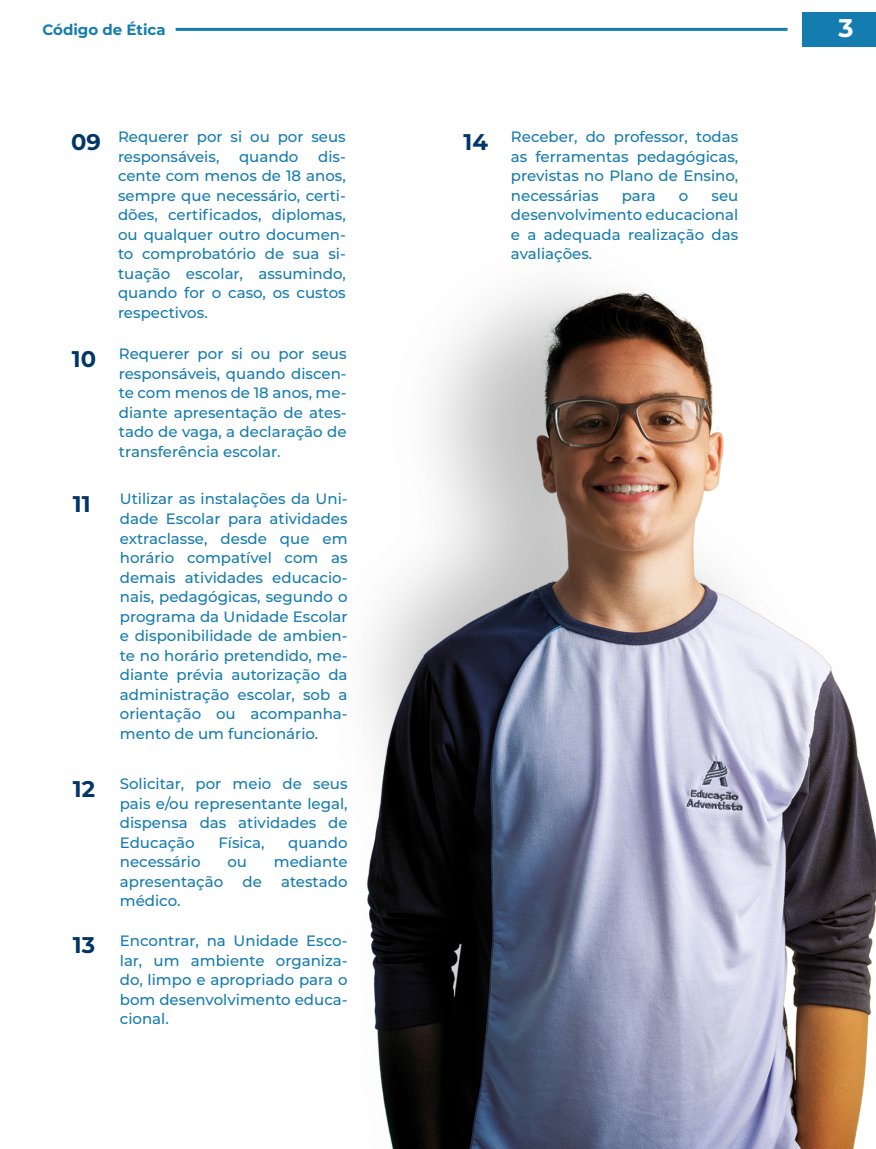
<style>
.page{position:relative;width:876px;height:1149px;background:#fff}
.page>*{position:absolute;margin:0;border:0;box-sizing:border-box;transform-origin:0 0}
.t1{font:700 25.5px "Montserrat";color:#fff}
.t2{font:700 22.65px "Montserrat";color:#003667}
.t3{font:500 15px/19.5px "Montserrat";color:#157caf;text-align:justify}
.t4{font:700 15px "Montserrat";color:#157caf}
</style>
<div class="page">
<img style="left:175px;top:27px;width:701px;height:1121px">
<div style="left:802px;top:12px;width:74px;height:34px;background:#157caf"></div>
<hr style="left:176px;top:28px;width:611px;height:3px;background:#157caf">
<p class="t4" style="left:43px;top:19px;width:125px">Código de Ética</p>
<h1 class="t1" style="left:838px;top:10px;width:17px">3</h1>
<h2 class="t2" style="left:71px;top:125px;width:31px">09</h2>
<p class="t3" style="left:118px;top:126px;width:229px">Requerer por si ou por seus responsáveis,</p>
<p class="t3" style="left:118px;top:146px;width:229px;text-indent:200px">dis&shy;cente com menos de 18 anos, sempre que necessário, certi&shy;dões, certificados, diplomas, ou qualquer outro documen&shy;to comprobatório de sua si&shy;tuação escolar, assumindo, quando for o caso, os custos respectivos.</p>
<p class="t3" style="left:239px;top:146px;width:61px">quando</p>
<h2 class="t2" style="left:463px;top:125px;width:26px">14</h2>
<p class="t3" style="left:511px;top:126px;width:229px">Receber, do professor, todas as ferramentas pedagógicas, previstas no Plano de Ensino, necessárias</p>
<p class="t3" style="left:511px;top:185px;width:229px;text-indent:201px">seu desenvolvimento educacional e a adequada realização das avaliações.</p>
<p class="t3" style="left:622px;top:185px;width:36px">para</p>
<p class="t3" style="left:679px;top:185px;width:11px">o</p>
<h2 class="t2" style="left:72px;top:342px;width:26px">10</h2>
<p class="t3" style="left:119px;top:343px;width:229px">Requerer por si ou por seus responsáveis, quando discen&shy;te com menos de 18 anos, me&shy;diante apresentação de ates&shy;tado de vaga, a declaração de transferência escolar.</p>
<h2 class="t2" style="left:73px;top:487px;width:19px">11</h2>
<p class="t3" style="left:120px;top:488px;width:229px">Utilizar as instalações da Uni&shy;dade Escolar para atividades extraclasse, desde que em horário compatível com as demais atividades educacio&shy;nais, pedagógicas, segundo o programa da Unidade Escolar e disponibilidade de ambien&shy;te no horário pretendido, me&shy;diante prévia autorização da administração escolar, sob a orientação ou acompanha&shy;mento de um funcionário.</p>
<h2 class="t2" style="left:73px;top:772px;width:24px">12</h2>
<p class="t3" style="left:120px;top:773px;width:229px">Solicitar, por meio de seus pais e/ou representante legal, dispensa das atividades de Educação</p>
<p class="t3" style="left:218px;top:831px;width:48px">Física,</p>
<p class="t3" style="left:288px;top:831px;width:61px">quando</p>
<p class="t3" style="left:120px;top:851px;width:82px">necessário</p>
<p class="t3" style="left:227px;top:851px;width:21px">ou</p>
<p class="t3" style="left:274px;top:851px;width:75px">mediante</p>
<p class="t3" style="left:120px;top:870px;width:105px">apresentação</p>
<p class="t3" style="left:243px;top:870px;width:21px">de</p>
<p class="t3" style="left:281px;top:870px;width:68px">atestado</p>
<p class="t3" style="left:120px;top:890px;width:62px">médico.</p>
<h2 class="t2" style="left:73px;top:928px;width:24px">13</h2>
<p class="t3" style="left:120px;top:930px;width:229px">Encontrar, na Unidade Esco&shy;lar, um ambiente organiza&shy;do, limpo e apropriado para o bom desenvolvimento educa&shy;cional.</p>
</div>
